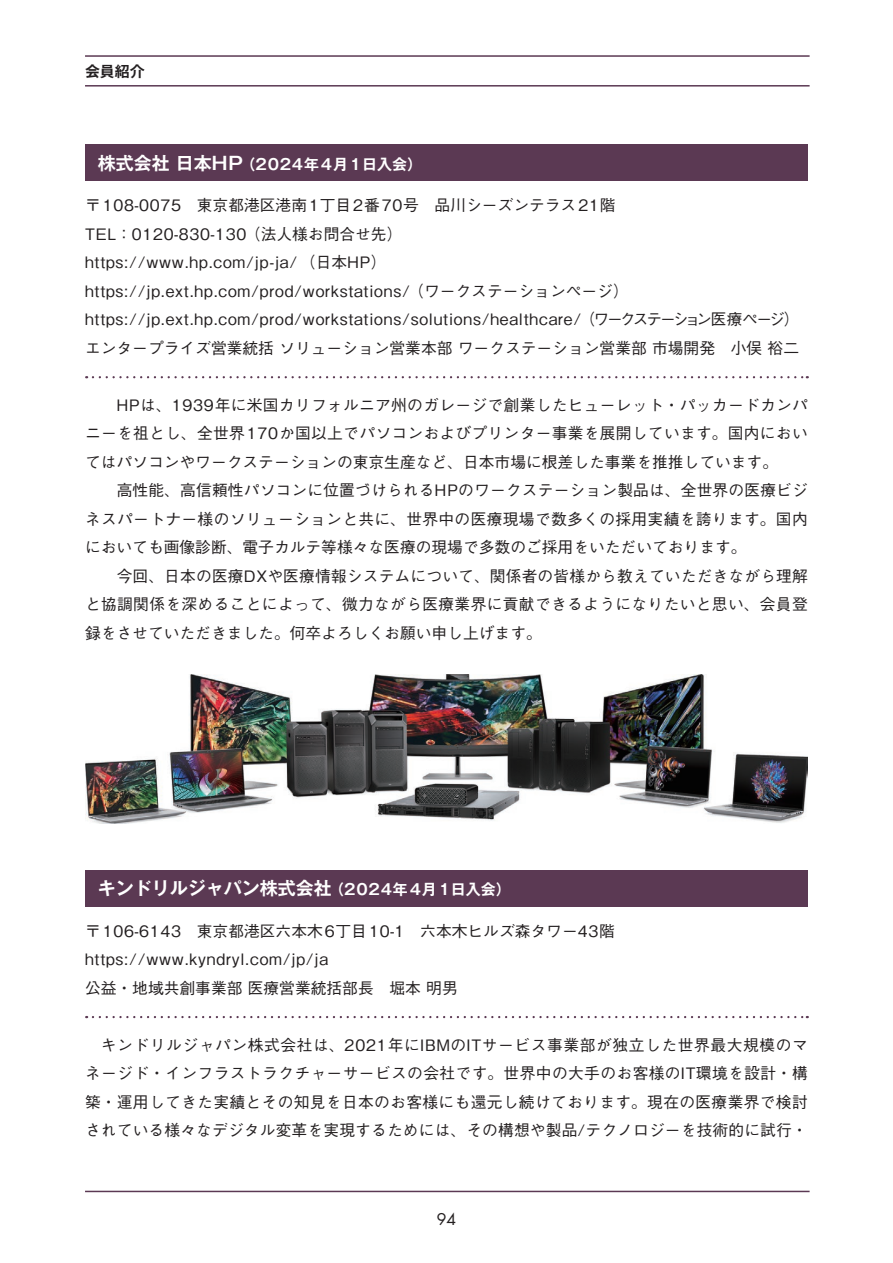
<style>
.page{position:relative;width:893px;height:1263px;background:#fff}
.page>*{position:absolute;margin:0;border:0;box-sizing:border-box;transform-origin:0 0}
.t1{font:700 18px "Gothic MB101 Pr 6 De";color:#fff}
.t2{font:500 15.75px/28.5px "Gothic BBB Pr 6";color:#231f20;text-align:justify}
.t3{font:500 15.75px/28.5px "Gothic BBB Pr 6";letter-spacing:.05em;color:#231f20}
.t4{font:15.75px "Futura Std";color:#231f20}
.t5{font:700 15px "Gothic MB101 Pr 6 De";letter-spacing:.05em;color:#fff}
.t6{font:700 14.85px "Gothic MB101 Pr 6 De";color:#231f20}
.s1{font-size:18px}
.s2{font-size:15px}
</style>
<div class="page">
<hr style="left:85px;top:85px;width:725px;height:2px;background:#5b3953">
<hr style="left:85px;top:1191px;width:725px;height:1px;background:#5b3953">
<hr style="left:85px;top:55px;width:725px;height:2px;background:#5b3953">
<div style="left:85px;top:145px;width:723px;height:36px;background:#5b3953"></div>
<svg style="left:93px;top:376px;width:715px;height:2px"></svg>
<img style="left:85px;top:674px;width:723px;height:149px">
<div style="left:85px;top:870px;width:723px;height:36px;background:#5b3953"></div>
<svg style="left:93px;top:1016px;width:715px;height:2px"></svg>
<p class="t6" style="left:85px;top:59px;width:61px">会員紹介</p>
<p class="t5" style="left:98px;top:151px;width:326px"><span class="s1">株式会社 日本HP</span> （2024年4月1日入会）</p>
<p class="t3" style="left:85px;top:190px;width:716px">〒108-0075　東京都港区港南1丁目2番70号　品川シーズンテラス21階<br>TEL：0120-830-130（法人様お問合せ先）<br>https://www.hp.com/jp-ja/ （日本HP）<br>https://jp.ext.hp.com/prod/workstations/（ワークステーションページ）https://jp.ext.hp.com/prod/workstations/solutions/healthcare/（ワークステーション医療ページ）エンタープライズ営業統括 ソリューション営業本部 ワークステーション営業部 市場開発　小俣 裕二</p>
<p class="t2" style="left:85px;top:390px;width:724px;text-indent:16px">　HPは、1939年に米国カリフォルニア州のガレージで創業したヒューレット・パッカードカンパニーを祖とし、全世界170か国以上でパソコンおよびプリンター事業を展開しています。国内においてはパソコンやワークステーションの東京生産など、日本市場に根差した事業を推推しています。</p>
<p class="t2" style="left:85px;top:475px;width:724px;text-indent:16px">　高性能、高信頼性パソコンに位置づけられるHPのワークステーション製品は、全世界の医療ビジネスパートナー様のソリューションと共に、世界中の医療現場で数多くの採用実績を誇ります。国内においても画像診断、電子カルテ等様々な医療の現場で多数のご採用をいただいております。</p>
<p class="t2" style="left:85px;top:561px;width:724px;text-indent:16px">　今回、日本の医療DXや医療情報システムについて、関係者の皆様から教えていただきながら理解と協調関係を深めることによって、微力ながら医療業界に貢献できるようになりたいと思い、会員登録をさせていただきました。何卒よろしくお願い申し上げます。</p>
<p class="t1" style="left:98px;top:873px;width:415px">キンドリルジャパン株式会社 <span class="s2">（2024年4月1日入会）</span></p>
<p class="t2" style="left:85px;top:915px;width:531px;text-align:left">〒106-6143　東京都港区六本木6丁目10-1　六本木ヒルズ森タワー43階https://www.kyndryl.com/jp/ja<br>公益・地域共創事業部 医療営業統括部長　堀本 明男</p>
<p class="t2" style="left:85px;top:1029px;width:724px;text-indent:16px">キンドリルジャパン株式会社は、2021年にIBMのITサービス事業部が独立した世界最大規模のマネージド・インフラストラクチャーサービスの会社です。世界中の大手のお客様のIT環境を設計・構築・運用してきた実績とその知見を日本のお客様にも還元し続けております。現在の医療業界で検討されている様々なデジタル変革を実現するためには、その構想や製品/テクノロジーを技術的に試行・</p>
<p class="t4" style="left:437px;top:1209px;width:21px">94</p>
</div>
